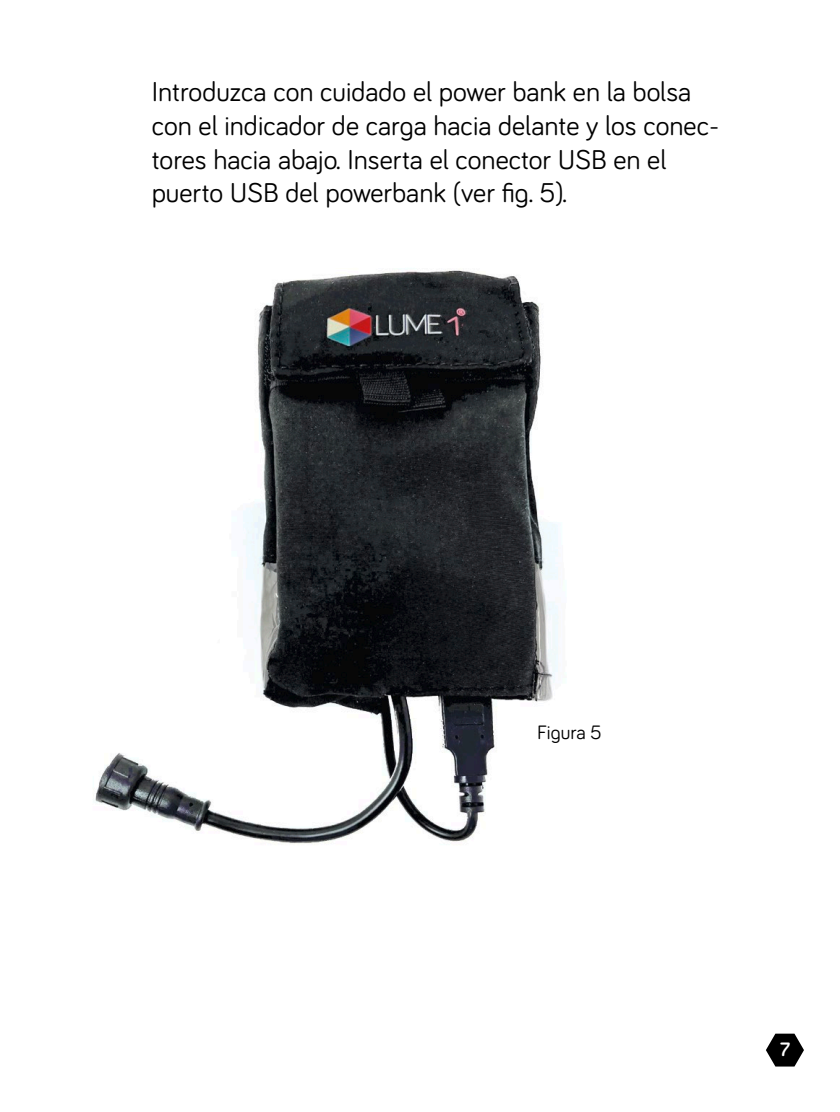
<style>
.page{position:relative;width:840px;height:1112px;background:#fff}
.page>*{position:absolute;margin:0;border:0;box-sizing:border-box;transform-origin:0 0}
.t1{font:28px/33.6px "Bariol";color:#000}
.t2{font:20px "Bariol";color:#000}
.t3{font:700 20px "Bariol";color:#fff}
</style>
<div class="page">
<img style="left:93px;top:270px;width:466px;height:574px">
<svg style="left:766px;top:1033px;width:37px;height:33px"></svg>
<p class="t1" style="left:152px;top:74px;width:568px">Introduzca con cuidado el power bank en la bolsa con el indicador de carga hacia delante y los conec&shy;tores hacia abajo. Inserta el conector USB en el puerto USB del powerbank (ver fig. 5).</p>
<p class="t2" style="left:537px;top:718px;width:66px">Figura 5</p>
<p class="t3" style="left:779px;top:1034px;width:12px">7</p>
</div>
